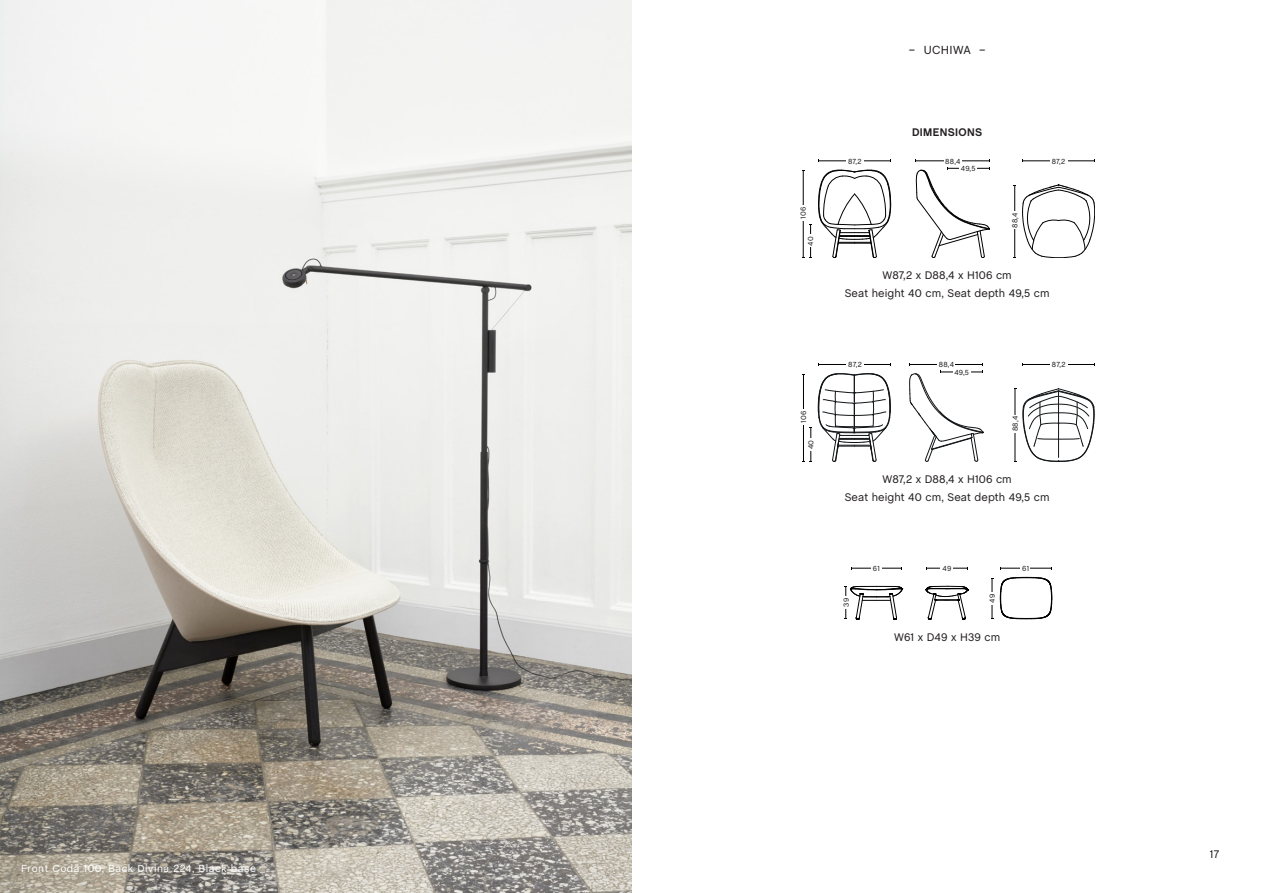
<style>
.page{position:relative;width:1263px;height:893px;background:#fff}
.page>*{position:absolute;margin:0;border:0;box-sizing:border-box;transform-origin:0 0}
.t1{font:12px "Chalet";letter-spacing:.03em;color:#231f20}
._05_Body_Centre{font:11.25px "Chalet";letter-spacing:.01em;color:#231f20}
._04_Body_Titel_Centr{font:700 11.25px "Chalet";letter-spacing:.03em;color:#231f20}
._08_Caption_text{font:10.5px "Chalet";letter-spacing:.05em;color:#fff}
.t2{font:7.5px "Chalet";letter-spacing:.03em;color:#231f20}
</style>
<div class="page">
<svg style="left:818px;top:170px;width:73px;height:88px"></svg>
<svg style="left:1022px;top:185px;width:73px;height:73px"></svg>
<hr style="left:819px;top:161px;width:71px;height:1px;background:#000001">
<div style="left:846px;top:158px;width:17px;height:6px;background:#fff"></div>
<hr style="left:1022px;top:161px;width:72px;height:1px;background:#000001">
<div style="left:1050px;top:158px;width:17px;height:6px;background:#fff"></div>
<svg style="left:915px;top:160px;width:75px;height:98px"></svg>
<div style="left:960px;top:165px;width:17px;height:7px;background:#fff"></div>
<hr style="left:803px;top:171px;width:1px;height:86px;background:#000001">
<div style="left:800px;top:205px;width:6px;height:16px;background:#fff"></div>
<hr style="left:810px;top:225px;width:1px;height:32px;background:#000001">
<div style="left:807px;top:235px;width:7px;height:12px;background:#fff"></div>
<hr style="left:1014px;top:185px;width:1px;height:72px;background:#000001">
<div style="left:1011px;top:212px;width:7px;height:17px;background:#fff"></div>
<svg style="left:926px;top:586px;width:42px;height:34px"></svg>
<svg style="left:1000px;top:577px;width:52px;height:42px"></svg>
<svg style="left:844px;top:586px;width:59px;height:34px"></svg>
<div style="left:842px;top:596px;width:7px;height:13px;background:#fff"></div>
<hr style="left:992px;top:578px;width:1px;height:40px;background:#000001">
<div style="left:989px;top:592px;width:6px;height:12px;background:#fff"></div>
<hr style="left:851px;top:568px;width:51px;height:1px;background:#000001">
<div style="left:871px;top:565px;width:10px;height:6px;background:#fff"></div>
<hr style="left:927px;top:568px;width:40px;height:1px;background:#000001">
<div style="left:941px;top:565px;width:12px;height:6px;background:#fff"></div>
<hr style="left:1000px;top:568px;width:51px;height:1px;background:#000001">
<div style="left:1020px;top:565px;width:10px;height:6px;background:#fff"></div>
<img style="left:0;top:0;width:631px;height:893px">
<svg style="left:818px;top:373px;width:73px;height:89px"></svg>
<svg style="left:1022px;top:388px;width:72px;height:74px"></svg>
<hr style="left:819px;top:364px;width:72px;height:1px;background:#000001">
<div style="left:846px;top:361px;width:17px;height:7px;background:#fff"></div>
<hr style="left:1023px;top:364px;width:71px;height:1px;background:#000001">
<div style="left:1050px;top:361px;width:17px;height:7px;background:#fff"></div>
<hr style="left:1015px;top:389px;width:1px;height:72px;background:#000001">
<div style="left:1012px;top:415px;width:6px;height:17px;background:#fff"></div>
<hr style="left:803px;top:374px;width:1px;height:87px;background:#000001">
<div style="left:800px;top:409px;width:7px;height:15px;background:#fff"></div>
<hr style="left:810px;top:428px;width:1px;height:33px;background:#000001">
<div style="left:807px;top:438px;width:7px;height:13px;background:#fff"></div>
<svg style="left:909px;top:363px;width:75px;height:99px"></svg>
<div style="left:953px;top:369px;width:17px;height:6px;background:#fff"></div>
<p class="_08_Caption_text" style="left:21px;top:862px;width:236px">Front Coda 100, Back Divina 224, Black base</p>
<p class="t2" style="left:799px;top:219px;width:13px;rotate:-90deg">106</p>
<p class="t2" style="left:806px;top:246px;width:11px;rotate:-90deg">40</p>
<p class="t2" style="left:799px;top:423px;width:13px;rotate:-90deg">106</p>
<p class="t2" style="left:806px;top:449px;width:11px;rotate:-90deg">40</p>
<p class="t1" style="left:909px;top:43px;width:78px">– UCHIWA –</p>
<p class="_04_Body_Titel_Centr" style="left:912px;top:125px;width:72px">DIMENSIONS</p>
<p class="t2" style="left:848px;top:156px;width:15px">87,2</p>
<p class="t2" style="left:945px;top:156px;width:17px">88,4</p>
<p class="t2" style="left:1052px;top:156px;width:15px">87,2</p>
<p class="t2" style="left:961px;top:164px;width:16px">49,5</p>
<p class="t2" style="left:1010px;top:228px;width:17px;rotate:-90deg">88,4</p>
<p class="_05_Body_Centre" style="left:882px;top:268px;width:131px">W87,2 x D88,4 x H106 cm</p>
<p class="_05_Body_Centre" style="left:845px;top:286px;width:206px">Seat height 40 cm, Seat depth 49,5 cm</p>
<p class="t2" style="left:848px;top:360px;width:15px">87,2</p>
<p class="t2" style="left:1052px;top:360px;width:15px">87,2</p>
<p class="t2" style="left:939px;top:360px;width:17px">88,4</p>
<p class="t2" style="left:954px;top:368px;width:16px">49,5</p>
<p class="t2" style="left:1010px;top:431px;width:17px;rotate:-90deg">88,4</p>
<p class="_05_Body_Centre" style="left:882px;top:472px;width:131px">W87,2 x D88,4 x H106 cm</p>
<p class="_05_Body_Centre" style="left:845px;top:490px;width:206px">Seat height 40 cm, Seat depth 49,5 cm</p>
<p class="t2" style="left:842px;top:607px;width:10px;rotate:-90deg">39</p>
<p class="t2" style="left:873px;top:564px;width:9px">61</p>
<p class="t2" style="left:942px;top:564px;width:10px">49</p>
<p class="t2" style="left:1022px;top:564px;width:9px">61</p>
<p class="t2" style="left:988px;top:603px;width:10px;rotate:-90deg">49</p>
<p class="_05_Body_Centre" style="left:894px;top:630px;width:108px">W61 x D49 x H39 cm</p>
<p class="_05_Body_Centre" style="left:1210px;top:847px;width:11px">17</p>
</div>
